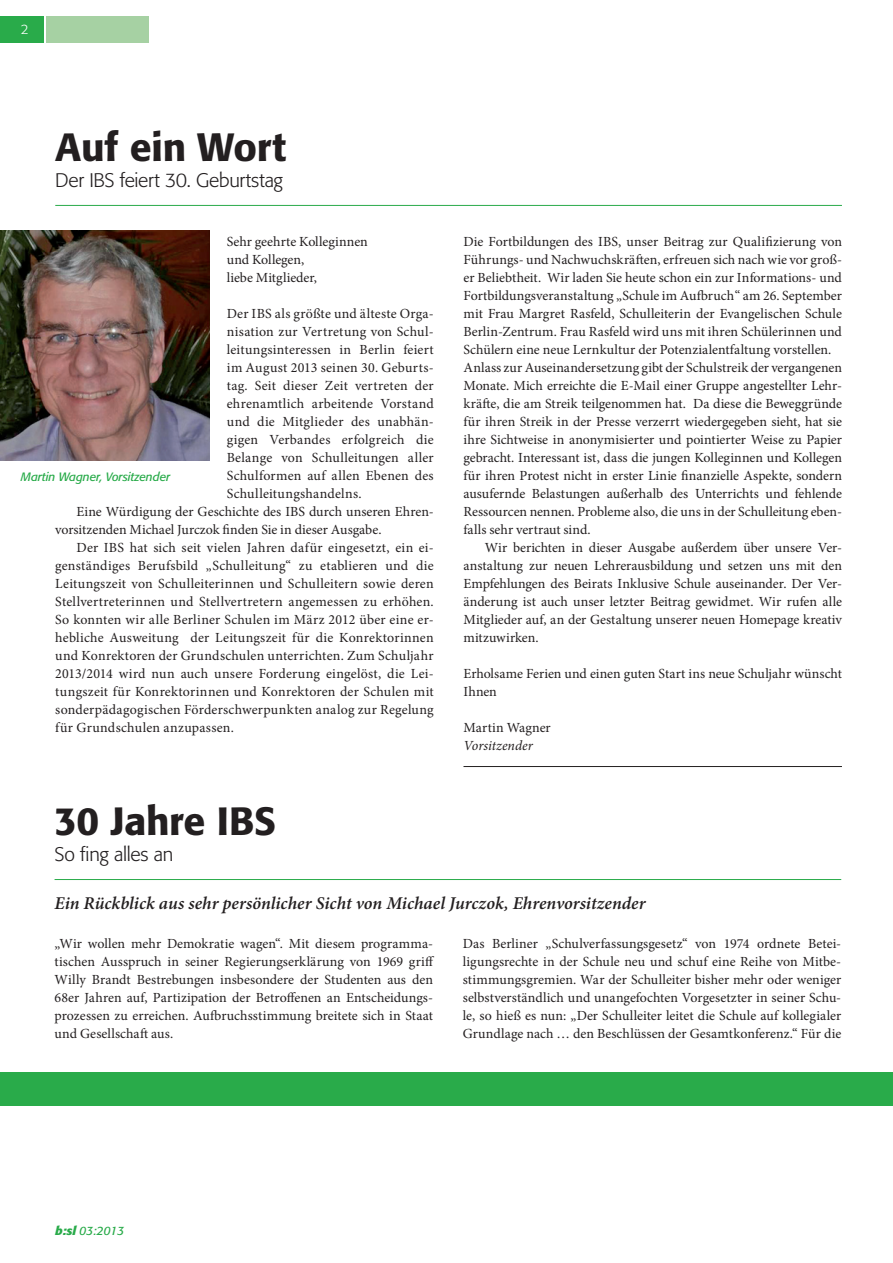
<style>
.page{position:relative;width:893px;height:1263px;background:#fff}
.page>*{position:absolute;margin:0;border:0;box-sizing:border-box;transform-origin:0 0}
.HEAD{font:500 39px "Formata";letter-spacing:-.005em;color:#231f20}
.SUB{font:300 19.5px "Formata";letter-spacing:-.015em;color:#231f20}
.INTRO{font:italic 600 18px "Minion Pro";color:#231f20}
.FLIEßTEXT{font:13.95px/18px "Minion Pro";letter-spacing:.005em;color:#231f20;text-align:justify}
.FLIESSTEXT_Absatz_5m{font:13.95px/18px "Minion Pro";color:#231f20;text-align:justify}
.FLIESSTEXT_Ende{font:italic 13.95px "Minion Pro";color:#231f20}
.t1{font:300 13.5px "Formata";color:#fff}
.FOTOCOMMENT{font:italic 12px "Formata";letter-spacing:-.01em;color:#29ab4a}
.s1{font-weight:700}
</style>
<div class="page">
<div style="left:0;top:16px;width:44px;height:27px;background:#29ab4a"></div>
<div style="left:46px;top:16px;width:103px;height:27px;background:#a6d1a3"></div>
<div style="left:0;top:1072px;width:893px;height:34px;background:#29ab4a"></div>
<hr style="left:463px;top:766px;width:379px;height:1px;background:#231f20">
<hr style="left:55px;top:205px;width:787px;height:1px;background:#29ab4a">
<hr style="left:55px;top:879px;width:786px;height:1px;background:#29ab4a">
<img style="left:0;top:231px;width:210px;height:230px">
<p class="t1" style="left:21px;top:21px;width:9px">2</p>
<p class="HEAD" style="left:55px;top:124px;width:232px">Auf ein Wort</p>
<p class="SUB" style="left:55px;top:169px;width:229px">Der IBS feiert 30. Geburtstag</p>
<p class="FLIEßTEXT" style="left:227px;top:233px;width:142px">Sehr geehrte Kolleginnen</p>
<p class="FLIEßTEXT" style="left:227px;top:251px;width:79px">und Kollegen,</p>
<p class="FLIEßTEXT" style="left:227px;top:269px;width:92px">liebe Mitglieder,</p>
<p class="FLIEßTEXT" style="left:227px;top:305px;width:208px">Der IBS als größte und älteste Orga&shy;nisation zur Vertretung von Schul&shy;leitungsinteressen in Berlin feiert im August 2013 seinen 30. Geburts&shy;tag. Seit dieser Zeit vertreten der ehrenamtlich arbeitende Vorstand und die Mitglieder des unabhän&shy;gigen Verbandes erfolgreich die Belange von Schulleitungen aller Schulformen auf allen Ebenen des Schulleitungshandelns.</p>
<p class="FLIESSTEXT_Absatz_5m" style="left:55px;top:503px;width:380px;text-indent:21px">Eine Würdigung der Geschichte des IBS durch unseren Ehren&shy;vorsitzenden Michael Jurczok finden Sie in dieser Ausgabe.</p>
<p class="FLIESSTEXT_Absatz_5m" style="left:55px;top:539px;width:380px;text-indent:21px">Der IBS hat sich seit vielen Jahren dafür eingesetzt, ein ei&shy;genständiges Berufsbild „Schulleitung“ zu etablieren und die Leitungszeit von Schulleiterinnen und Schulleitern sowie deren Stellvertreterinnen und Stellvertretern angemessen zu erhöhen.<br>So konnten wir alle Berliner Schulen im März 2012 über eine er&shy;hebliche Ausweitung der Leitungszeit für die Konrektorinnen und Konrektoren der Grundschulen unterrichten. Zum Schuljahr 2013/2014 wird nun auch unsere Forderung eingelöst, die Lei&shy;tungszeit für Konrektorinnen und Konrektoren der Schulen mit sonderpädagogischen Förderschwerpunkten analog zur Regelung für Grundschulen anzupassen.</p>
<p class="FOTOCOMMENT" style="left:21px;top:469px;width:151px">Martin Wagner, Vorsitzender</p>
<p class="FLIEßTEXT" style="left:463px;top:233px;width:380px">Die Fortbildungen des IBS, unser Beitrag zur Qualifizierung von Führungs- und Nachwuchskräften, erfreuen sich nach wie vor groß&shy;er Beliebtheit. Wir laden Sie heute schon ein zur Informations- und Fortbildungsveranstaltung „Schule im Aufbruch“ am 26. September mit Frau Margret Rasfeld, Schulleiterin der Evangelischen Schule Berlin-Zentrum. Frau Rasfeld wird uns mit ihren Schülerinnen und Schülern eine neue Lernkultur der Potenzialentfaltung vorstellen.</p>
<p class="FLIEßTEXT" style="left:463px;top:359px;width:380px">Anlass zur Auseinandersetzung gibt der Schulstreik der vergangenen Monate. Mich erreichte die E-Mail einer Gruppe angestellter Lehr&shy;kräfte, die am Streik teilgenommen hat. Da diese die Beweggründe für ihren Streik in der Presse verzerrt wiedergegeben sieht, hat sie ihre Sichtweise in anonymisierter und pointierter Weise zu Papier gebracht. Interessant ist, dass die jungen Kolleginnen und Kollegen für ihren Protest nicht in erster Linie finanzielle Aspekte, sondern ausufernde Belastungen außerhalb des Unterrichts und fehlende Ressourcen nennen. Probleme also, die uns in der Schulleitung eben&shy;falls sehr vertraut sind.</p>
<p class="FLIESSTEXT_Absatz_5m" style="left:463px;top:539px;width:380px;text-indent:21px">Wir berichten in dieser Ausgabe außerdem über unsere Ver&shy;anstaltung zur neuen Lehrerausbildung und setzen uns mit den Empfehlungen des Beirats Inklusive Schule auseinander. Der Ver&shy;änderung ist auch unser letzter Beitrag gewidmet. Wir rufen alle Mitglieder auf, an der Gestaltung unserer neuen Homepage kreativ mitzuwirken.</p>
<p class="FLIEßTEXT" style="left:463px;top:665px;width:380px">Erholsame Ferien und einen guten Start ins neue Schuljahr wünscht<br>Ihnen</p>
<p class="FLIEßTEXT" style="left:463px;top:719px;width:89px">Martin Wagner</p>
<p class="FLIESSTEXT_Ende" style="left:463px;top:736px;width:71px">Vorsitzender</p>
<p class="HEAD" style="left:55px;top:798px;width:223px">30 Jahre IBS</p>
<p class="SUB" style="left:55px;top:843px;width:120px">So fing alles an</p>
<p class="INTRO" style="left:55px;top:891px;width:593px">Ein Rückblick aus sehr persönlicher Sicht von Michael Jurczok, Ehrenvorsitzender</p>
<p class="FLIEßTEXT" style="left:55px;top:935px;width:381px">„Wir wollen mehr Demokratie wagen“. Mit diesem programma&shy;tischen Ausspruch in seiner Regierungserklärung von 1969 griff Willy Brandt Bestrebungen insbesondere der Studenten aus den 68er Jahren auf, Partizipation der Betroffenen an Entscheidungs&shy;prozessen zu erreichen. Aufbruchsstimmung breitete sich in Staat und Gesellschaft aus.</p>
<p class="FLIEßTEXT" style="left:463px;top:935px;width:380px">Das Berliner „Schulverfassungsgesetz“ von 1974 ordnete Betei&shy;ligungsrechte in der Schule neu und schuf eine Reihe von Mitbe&shy;stimmungsgremien. War der Schulleiter bisher mehr oder weniger selbstverständlich und unangefochten Vorgesetzter in seiner Schu&shy;le, so hieß es nun: „Der Schulleiter leitet die Schule auf kollegialer Grundlage nach … den Beschlüssen der Gesamtkonferenz.“ Für die</p>
<p class="FOTOCOMMENT" style="left:55px;top:1223px;width:71px"><span class="s1">b:sl</span> 03:2013</p>
</div>
